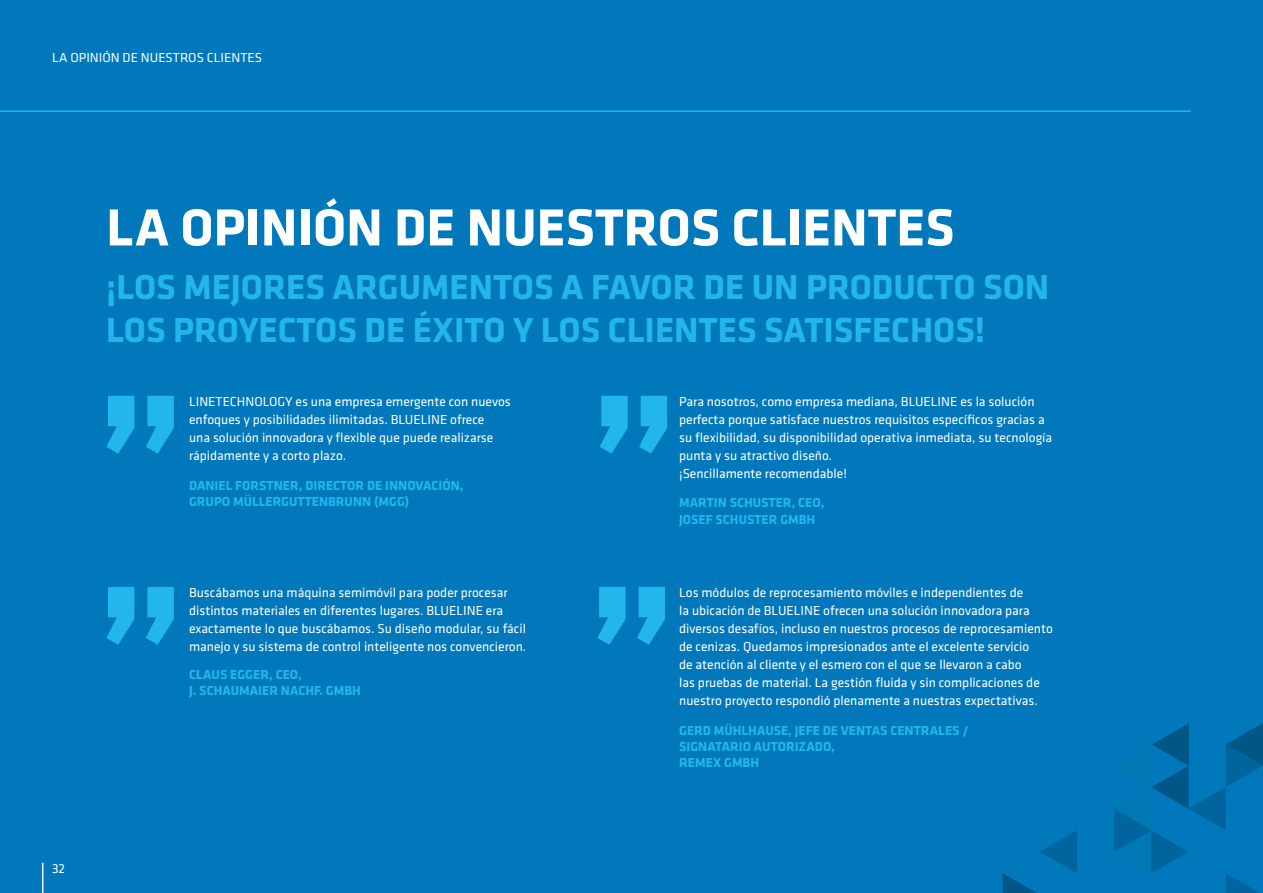
<style>
.page{position:relative;width:1263px;height:893px;background:#0078bb}
.page>*{position:absolute;margin:0;border:0;box-sizing:border-box;transform-origin:0 0}
.Überschrift_weiß{font:700 54px "Klavika Basic";color:#fff}
.Überschrift_hellblau{font:700 36px/43.2px "Klavika Basic";color:#22b6eb}
.t1{font:13.5px/18px "Klavika Basic";color:#fff}
.Überschrift_hellblau-2{font:700 13.5px/16.2px "Klavika Basic";color:#22b6eb}
</style>
<div class="page">
<hr style="left:42px;top:863px;width:1px;height:30px;background:#fff">
<svg style="left:1002px;top:723px;width:261px;height:170px"></svg>
<svg style="left:106px;top:587px;width:68px;height:58px"></svg>
<svg style="left:597px;top:587px;width:68px;height:58px"></svg>
<svg style="left:0;top:110px;width:1191px;height:344px"></svg>
<p class="t1" style="left:52px;top:48px;width:27px">La opinión</p>
<p class="t1" style="left:123px;top:48px;width:27px">de nuestros</p>
<p class="t1" style="left:207px;top:48px;width:8px">clientes</p>
<p class="Überschrift_weiß" style="left:106px;top:188px;width:850px">LA OPINIÓN DE NUESTROS CLIENTES</p>
<p class="Überschrift_hellblau" style="left:106px;top:264px;width:944px">¡LOS MEJORES ARGUMENTOS A FAVOR DE UN PRODUCTO SON<br>LOS PROYECTOS DE ÉXITO Y LOS CLIENTES SATISFECHOS!</p>
<p class="t1" style="left:52px;top:859px;width:15px">32</p>
<p class="t1" style="left:189px;top:392px;width:323px">LINETECHNOLOGY es una empresa emergente con nuevos enfoques y posibilidades ilimitadas. BLUELINE ofrece<br>una solución innovadora y flexible que puede realizarse rápidamente y a corto plazo.</p>
<p class="Überschrift_hellblau-2" style="left:189px;top:476px;width:276px">DANIEL FORSTNER, DIRECTOR DE INNOVACIÓN,<br>GRUPO MÜLLERGUTTENBRUNN (MGG)</p>
<p class="t1" style="left:189px;top:583px;width:339px">Buscábamos una máquina semimóvil para poder procesar distintos materiales en diferentes lugares. BLUELINE era exactamente lo que buscábamos. Su diseño modular, su fácil manejo y su sistema de control inteligente nos convencieron.</p>
<p class="Überschrift_hellblau-2" style="left:189px;top:666px;width:173px">CLAUS EGGER, CEO,<br>J. SCHAUMAIER NACHF. GMBH</p>
<p class="t1" style="left:679px;top:392px;width:375px">Para nosotros, como empresa mediana, BLUELINE es la solución perfecta porque satisface nuestros requisitos específicos gracias a su flexibilidad, su disponibilidad operativa inmediata, su tecnología punta y su atractivo diseño.</p>
<p class="t1" style="left:679px;top:464px;width:169px">¡Sencillamente recomendable!</p>
<p class="Überschrift_hellblau-2" style="left:679px;top:494px;width:147px">MARTIN SCHUSTER, CEO,<br>JOSEF SCHUSTER GMBH</p>
<p class="t1" style="left:679px;top:583px;width:375px">Los módulos de reprocesamiento móviles e independientes de<br>la ubicación de BLUELINE ofrecen una solución innovadora para diversos desafíos, incluso en nuestros procesos de reprocesamiento de cenizas. Quedamos impresionados ante el excelente servicio<br>de atención al cliente y el esmero con el que se llevaron a cabo<br>las pruebas de material. La gestión fluida y sin complicaciones de nuestro proyecto respondió plenamente a nuestras expectativas.</p>
<p class="Überschrift_hellblau-2" style="left:679px;top:721px;width:291px">GERD MÜHLHAUSE, JEFE DE VENTAS CENTRALES /<br>SIGNATARIO AUTORIZADO,<br>REMEX GMBH</p>
</div>
